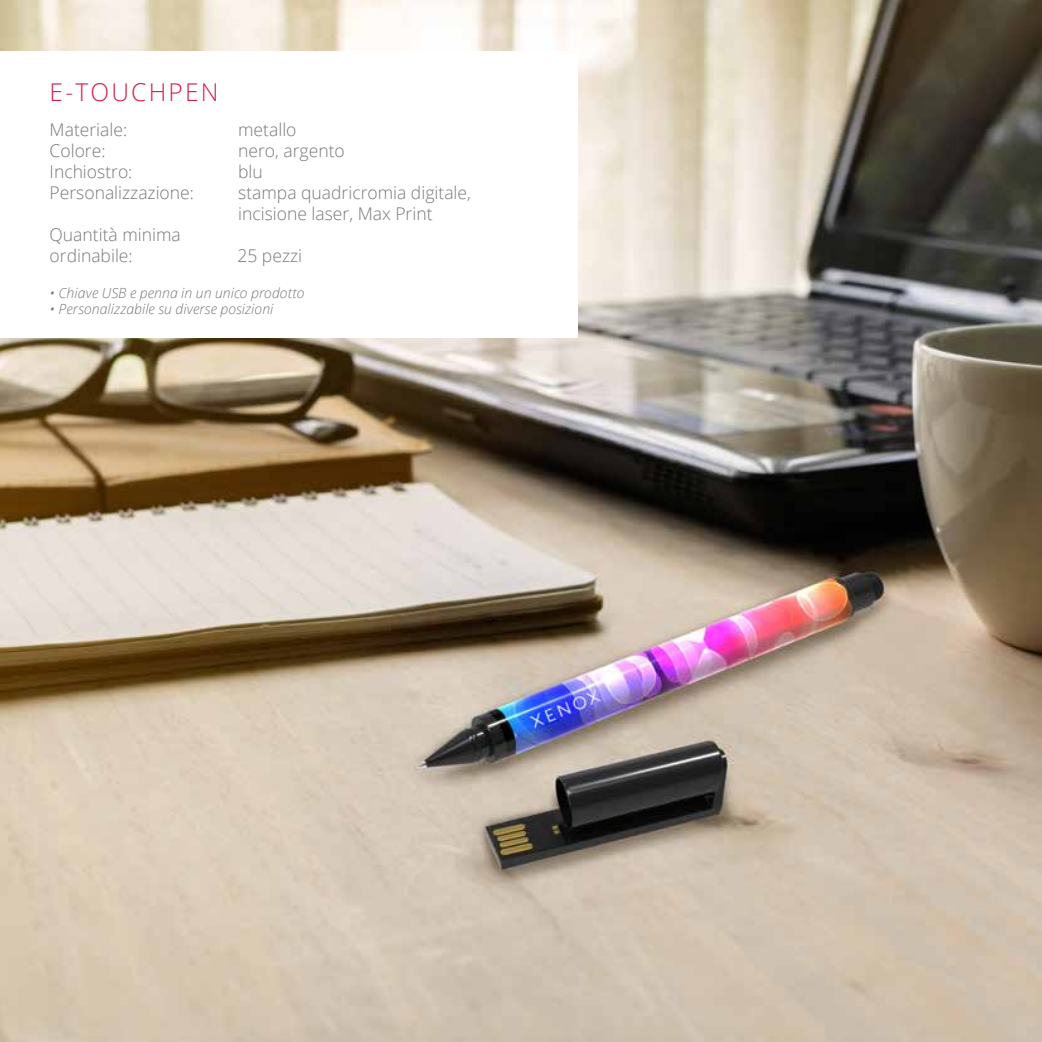
<style>
.page{position:relative;width:1042px;height:1042px;background:#fff}
.page>*{position:absolute;margin:0;border:0;box-sizing:border-box;transform-origin:0 0}
.t1{font:300 24.5px "Open Sans";letter-spacing:.09em;color:#d81c48}
.t2{font:300 17.5px/21px "Open Sans";color:#77787b}
.t3{font:italic 300 14px "Open Sans";letter-spacing:.005em;color:#77787b}
</style>
<div class="page">
<img style="left:0;top:0;width:1042px;height:1042px">
<div style="left:0;top:51px;width:577px;height:286px;background:#fff"></div>
<h1 class="t1" style="left:50px;top:75px;width:170px">E-TOUCHPEN</h1>
<p class="t2" style="left:50px;top:118px;width:79px">Materiale:</p>
<p class="t2" style="left:238px;top:118px;width:60px">metallo</p>
<p class="t2" style="left:50px;top:139px;width:57px">Colore:</p>
<p class="t2" style="left:238px;top:139px;width:108px">nero, argento</p>
<p class="t2" style="left:50px;top:160px;width:84px">Inchiostro:</p>
<p class="t2" style="left:238px;top:160px;width:26px">blu</p>
<p class="t2" style="left:50px;top:181px;width:146px">Personalizzazione:</p>
<p class="t2" style="left:238px;top:181px;width:234px">stampa quadricromia digitale, incisione laser, Max Print</p>
<p class="t2" style="left:50px;top:223px;width:133px">Quantità minima ordinabile:</p>
<p class="t2" style="left:237px;top:244px;width:66px">25 pezzi</p>
<p class="t3" style="left:50px;top:284px;width:256px">• Chiave USB e penna in un unico prodotto</p>
<p class="t3" style="left:50px;top:299px;width:225px">• Personalizzabile su diverse posizioni</p>
</div>
